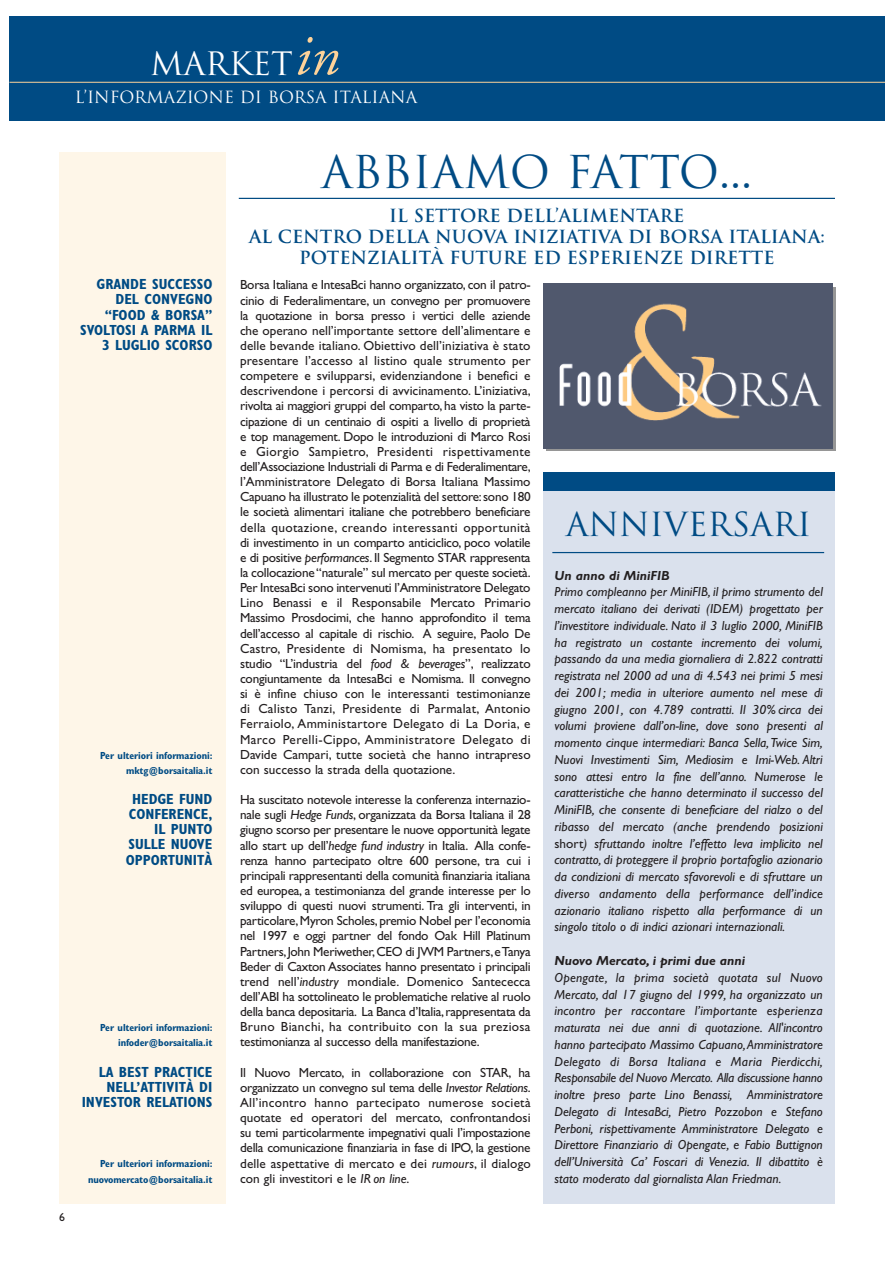
<style>
.page{position:relative;width:893px;height:1263px;background:#fff}
.page>*{position:absolute;margin:0;border:0;box-sizing:border-box;transform-origin:0 0}
.t1{font:44.1px "Trajan";color:#004b84}
.t2{font:32.4px "Trajan";color:#004b84}
.t3{font:31.5px "Trajan";letter-spacing:-.005em;color:#fff}
.t4{font:700 17.7px/21.1px "Trajan";color:#004b84;text-align:center}
.t5{font:16.35px "Trajan";color:#fff}
.t6{font:700 condensed 14.7px/15.1px "Gill Sans";color:#004b84;text-align:right}
.t7{font:13.2px/15.1px "Gill Sans";color:#231f20;text-align:justify}
.t8{font:italic 13.2px/16.8px "Gill Sans";color:#231f20;text-align:justify}
.t9{font:italic 700 13.2px "Gill Sans";color:#231f20}
.t10{font:11.7px "Gill Sans";color:#231f20}
.t11{font:700 condensed 10.35px/15.1px "Gill Sans";letter-spacing:-.01em;color:#004b84;text-align:right}
.s1{font-family:"Adobe Garamond";font-style:italic;font-size:57.45px;color:#fdd299}
.s2{font-style:italic}
.s3{font-style:normal}
</style>
<div class="page">
<hr style="left:239px;top:198px;width:596px;height:1px;background:#004b84">
<div style="left:9px;top:16px;width:876px;height:105px;background:#004b84"></div>
<hr style="left:9px;top:82px;width:876px;height:1px;background:#fdd299">
<div style="left:59px;top:153px;width:167px;height:1051px;background:#fef6e8"></div>
<svg style="left:546px;top:287px;width:289px;height:164px"></svg>
<img style="left:543px;top:283px;width:289px;height:165px">
<div style="left:542px;top:475px;width:292px;height:729px;background:#dae1ed"></div>
<div style="left:542px;top:472px;width:292px;height:19px;background:#004b84"></div>
<hr style="left:552px;top:552px;width:272px;height:1px;background:#004b84">
<h3 class="t3" style="left:150px;top:46px;width:188px">MARKET<span class="s1">in</span></h3>
<p class="t5" style="left:75px;top:88px;width:344px">L’INFORMAZIONE DI BORSA ITALIANA</p>
<p class="t6" style="left:80px;top:278px;width:134px">GRANDE SUCCESSO<br>DEL CONVEGNO “FOOD &amp; BORSA”<br>SVOLTOSI A PARMA IL<br>3 LUGLIO SCORSO</p>
<p class="t11" style="left:100px;top:749px;width:114px">Per ulteriori informazioni: mktg@borsaitalia.it</p>
<p class="t6" style="left:126px;top:793px;width:88px">HEDGE FUND<br>CONFERENCE,<br>IL PUNTO<br>SULLE NUOVE<br>OPPORTUNITÀ</p>
<p class="t11" style="left:100px;top:1021px;width:114px">Per ulteriori informazioni: infoder@borsaitalia.it</p>
<p class="t6" style="left:82px;top:1066px;width:132px">LA BEST PRACTICE<br>NELL’ATTIVITÀ DI<br>INVESTOR RELATIONS</p>
<p class="t10" style="left:59px;top:1213px;width:7px">6</p>
<p class="t11" style="left:88px;top:1157px;width:126px">Per ulteriori informazioni: nuovomercato@borsaitalia.it</p>
<h1 class="t1" style="left:321px;top:147px;width:432px">ABBIAMO FATTO...</h1>
<h3 class="t4" style="left:249px;top:205px;width:577px">IL SETTORE DELL’ALIMENTARE<br>AL CENTRO DELLA NUOVA INIZIATIVA DI BORSA ITALIANA:<br>POTENZIALITÀ FUTURE ED ESPERIENZE DIRETTE</h3>
<p class="t7" style="left:240px;top:279px;width:292px">Borsa Italiana e IntesaBci hanno organizzato, con il patro&shy;cinio di Federalimentare, un convegno per promuovere la quotazione in borsa presso i vertici delle aziende che operano nell’importante settore dell’alimentare e delle bevande italiano. Obiettivo dell’iniziativa è stato presentare l’accesso al listino quale strumento per competere e svilupparsi, evidenziandone i benefici e descrivendone i percorsi di avvicinamento. L’iniziativa, rivolta ai maggiori gruppi del comparto, ha visto la parte&shy;cipazione di un centinaio di ospiti a livello di proprietà e top management. Dopo le introduzioni di Marco Rosi e Giorgio Sampietro, Presidenti rispettivamente dell’Associazione Industriali di Parma e di Federalimentare, l’Amministratore Delegato di Borsa Italiana Massimo Capuano ha illustrato le potenzialità del settore:sono 180 le società alimentari italiane che potrebbero beneficiare della quotazione, creando interessanti opportunità di investimento in un comparto anticiclico, poco volatile e di positive <span class="s2">performances</span>. Il Segmento STAR rappresenta la collocazione “naturale” sul mercato per queste società.<br>Per IntesaBci sono intervenuti l’Amministratore Delegato Lino Benassi e il Responsabile Mercato Primario Massimo Prosdocimi, che hanno approfondito il tema dell’accesso al capitale di rischio. A seguire, Paolo De Castro, Presidente di Nomisma, ha presentato lo studio “L’industria del <span class="s2">food &amp; beverages</span>”, realizzato congiuntamente da IntesaBci e Nomisma. Il convegno si è infine chiuso con le interessanti testimonianze di Calisto Tanzi, Presidente di Parmalat, Antonio Ferraiolo, Amministartore Delegato di La Doria, e Marco Perelli-Cippo, Amministratore Delegato di Davide Campari, tutte società che hanno intrapreso con successo la strada della quotazione.</p>
<p class="t7" style="left:240px;top:794px;width:292px">Ha suscitato notevole interesse la conferenza internazio&shy;nale sugli <span class="s2">Hedge Funds</span>, organizzata da Borsa Italiana il 28 giugno scorso per presentare le nuove opportunità legate allo start up dell’<span class="s2">hedge fund industry</span> in Italia. Alla confe&shy;renza hanno partecipato oltre 600 persone, tra cui i principali rappresentanti della comunità finanziaria italiana ed europea, a testimonianza del grande interesse per lo sviluppo di questi nuovi strumenti. Tra gli interventi, in particolare,Myron Scholes,premio Nobel per l’economia nel 1997 e oggi partner del fondo Oak Hill Platinum Partners,John Meriwether,CEO di JWM Partners,e Tanya Beder di Caxton Associates hanno presentato i principali trend nell’<span class="s2">industry</span> mondiale. Domenico Santececca dell’ABI ha sottolineato le problematiche relative al ruolo della banca depositaria. La Banca d’Italia,rappresentata da Bruno Bianchi, ha contribuito con la sua preziosa testimonianza al successo della manifestazione.</p>
<p class="t7" style="left:240px;top:1066px;width:292px">Il Nuovo Mercato, in collaborazione con STAR, ha organizzato un convegno sul tema delle <span class="s2">Investor Relations</span>.<br>All’incontro hanno partecipato numerose società quotate ed operatori del mercato, confrontandosi su temi particolarmente impegnativi quali l’impostazione della comunicazione finanziaria in fase di IPO, la gestione delle aspettative di mercato e dei <span class="s2">rumours</span>, il dialogo con gli investitori e le <span class="s2">IR on line</span>.</p>
<h2 class="t2" style="left:565px;top:506px;width:247px">ANNIVERSARI</h2>
<p class="t9" style="left:554px;top:571px;width:116px">Un anno di MiniFIB</p>
<p class="t8" style="left:554px;top:585px;width:270px">Primo compleanno per MiniFIB, il primo strumento del mercato italiano dei derivati (IDEM) progettato per l’investitore individuale. Nato il 3 luglio 2000, MiniFIB ha registrato un costante incremento dei volumi, passando da una media giornaliera di 2.822 contratti registrata nel 2000 ad una di 4.543 nei primi 5 mesi dei 2001; media in ulteriore aumento nel mese di giugno 2001, con 4.789 contratti. Il 30% circa dei volumi proviene dall’on-line, dove sono presenti al momento cinque intermediari: Banca Sella,Twice Sim, Nuovi Investimenti Sim, Mediosim e Imi-Web. Altri sono attesi entro la fine dell’anno. Numerose le caratteristiche che hanno determinato il successo del MiniFIB, che consente di beneficiare del rialzo o del ribasso del mercato (anche prendendo posizioni <span class="s3">short</span>) sfruttando inoltre l’effetto leva implicito nel contratto, di proteggere il proprio portafoglio azionario da condizioni di mercato sfavorevoli e di sfruttare un diverso andamento della performance dell’indice azionario italiano rispetto alla performance di un singolo titolo o di indici azionari internazionali.</p>
<p class="t9" style="left:554px;top:956px;width:192px">Nuovo Mercato, i primi due anni</p>
<p class="t8" style="left:554px;top:970px;width:270px">Opengate, la prima società quotata sul Nuovo Mercato, dal 17 giugno del 1999, ha organizzato un incontro per raccontare l’importante esperienza maturata nei due anni di quotazione. All'incontro hanno partecipato Massimo Capuano,Amministratore Delegato di Borsa Italiana e Maria Pierdicchi, Responsabile del Nuovo Mercato. Alla discussione hanno inoltre preso parte Lino Benassi, Amministratore Delegato di IntesaBci, Pietro Pozzobon e Stefano Perboni, rispettivamente Amministratore Delegato e Direttore Finanziario di Opengate, e Fabio Buttignon dell’Università Ca’ Foscari di Venezia. Il dibattito è stato moderato dal giornalista Alan Friedman.</p>
</div>
